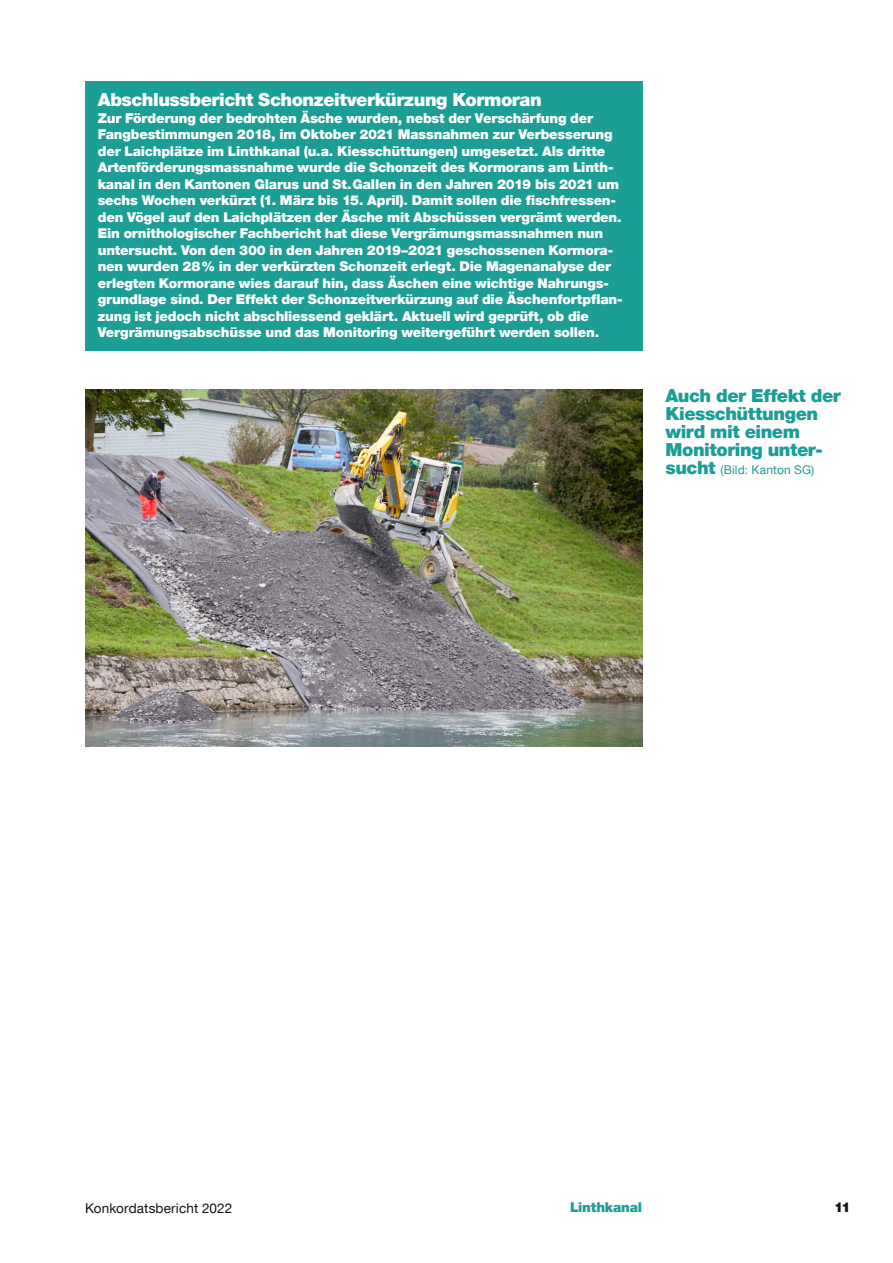
<style>
.page{position:relative;width:893px;height:1263px;background:#fff}
.page>*{position:absolute;margin:0;border:0;box-sizing:border-box;transform-origin:0 0}
.Randspalte_Auszeichn{font:900 18px/18px "Helvetica Neue LT Com";letter-spacing:-.025em;color:#1c9e96}
.Randspalte_Auszeichn-2{font:900 18px "Helvetica Neue LT Com";letter-spacing:-.025em;color:#fff}
.Text_9_11{font:900 13.5px/16.5px "Helvetica Neue LT Com";letter-spacing:-.015em;color:#fff}
.Text_9_11-2{font:13.5px "Helvetica Neue LT Com";letter-spacing:.01em;color:#131413}
.Legende{font:900 13.5px "Helvetica Neue LT Com";letter-spacing:-.015em;color:#1c9e96}
.Legende-2{font:900 13.5px "Helvetica Neue LT Com";color:#131413}
.Randspalte_Auszeichn-3{font:12px "Helvetica Neue LT Com";letter-spacing:.015em;color:#1c9e96}
.s1{font-weight:900;font-size:18px}
</style>
<div class="page">
<div style="left:85px;top:81px;width:557px;height:269px;background:#1c9e96"></div>
<img style="left:85px;top:389px;width:557px;height:357px">
<p class="Randspalte_Auszeichn-2" style="left:98px;top:89px;width:445px">Abschlussbericht Schonzeitverkürzung Kormoran</p>
<p class="Text_9_11" style="left:98px;top:110px;width:526px">Zur Förderung der bedrohten Äsche wurden, nebst der Verschärfung der Fangbestimmungen 2018, im Oktober 2021 Massnahmen zur Verbesserung der Laichplätze im Linthkanal (u.a. Kiesschüttungen) umgesetzt. Als dritte Artenförderungsmassnahme wurde die Schonzeit des Kormorans am Linth&shy;kanal in den Kantonen Glarus und St.Gallen in den Jahren 2019 bis 2021 um sechs Wochen verkürzt (1. März bis 15. April). Damit sollen die fischfressen&shy;den Vögel auf den Laichplätzen der Äsche mit Abschüssen vergrämt werden.<br>Ein ornithologischer Fachbericht hat diese Vergrämungsmassnahmen nun untersucht. Von den 300 in den Jahren 2019–2021 geschossenen Kormora&shy;nen wurden 28% in der verkürzten Schonzeit erlegt. Die Magenanalyse der erlegten Kormorane wies darauf hin, dass Äschen eine wichtige Nahrungs&shy;grundlage sind. Der Effekt der Schonzeitverkürzung auf die Äschenfortpflan&shy;zung ist jedoch nicht abschliessend geklärt. Aktuell wird geprüft, ob die Vergrämungsabschüsse und das Monitoring weitergeführt werden sollen.</p>
<p class="Randspalte_Auszeichn" style="left:665px;top:386px;width:177px">Auch der Effekt der<br>Kiesschüttungen wird mit einem<br>Monitoring unter-</p>
<p class="Randspalte_Auszeichn-3" style="left:665px;top:462px;width:150px"><span class="s1">sucht</span> (Bild: Kanton SG)</p>
<p class="Text_9_11-2" style="left:85px;top:1199px;width:149px">Konkordatsbericht 2022</p>
<p class="Legende" style="left:570px;top:1198px;width:74px">Linthkanal</p>
<p class="Legende-2" style="left:834px;top:1198px;width:18px">11</p>
</div>
